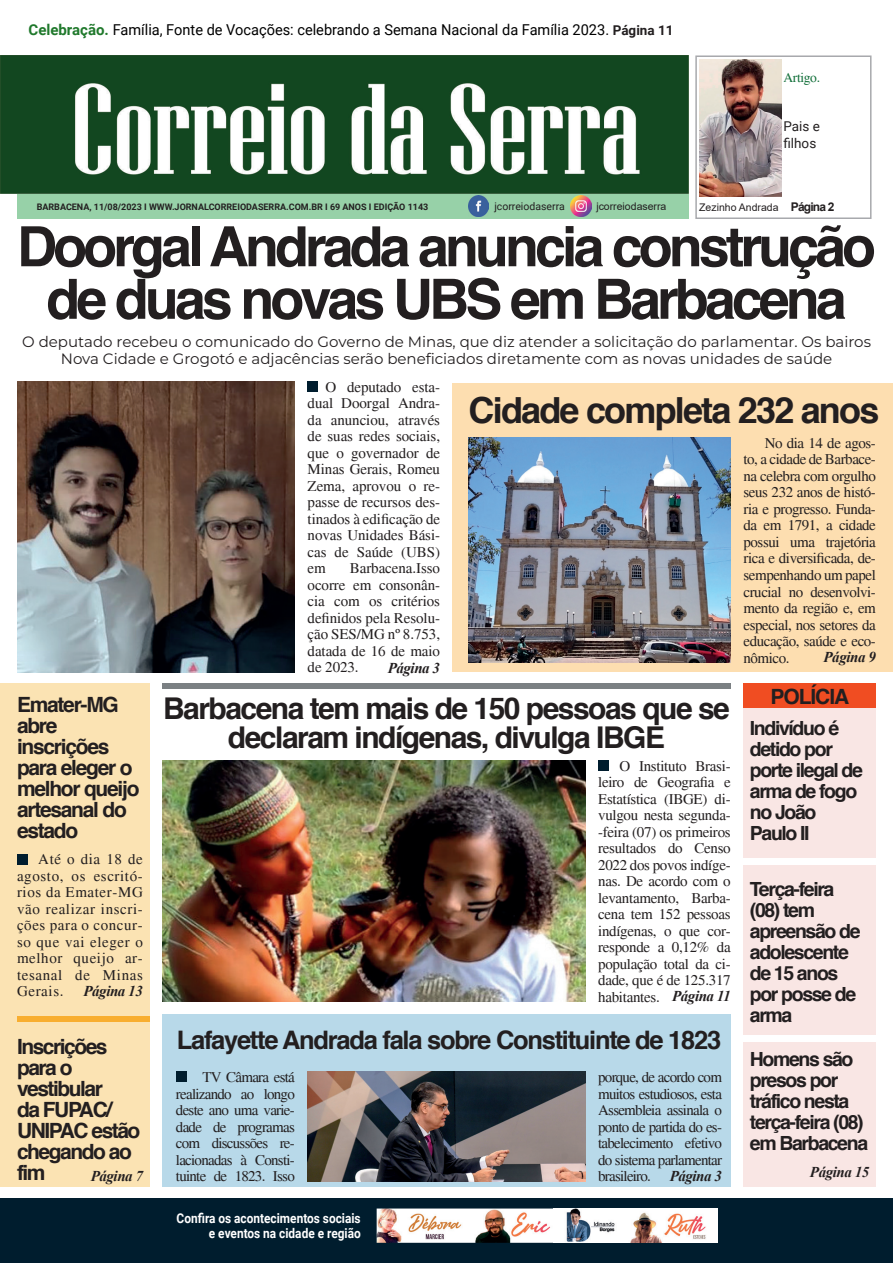
<style>
.page{position:relative;width:893px;height:1263px;background:#fff}
.page>*{position:absolute;margin:0;border:0;box-sizing:border-box;transform-origin:0 0}
.t1{font:700 55.5px/52.5px "Helvetica";letter-spacing:-.07em;color:#231f20;text-align:center}
.t2{font:700 36px "Helvetica";letter-spacing:-.05em;color:#231f20}
.t3{font:700 30px/28.5px "Helvetica";letter-spacing:-.05em;color:#231f20;text-align:center}
.t4{font:700 25.5px "Helvetica";letter-spacing:-.05em;color:#231f20}
.t5{font:700 21px/21px "Helvetica";letter-spacing:-.06em;color:#231f20}
.t6{font:700 19.5px/21px "Helvetica";letter-spacing:-.07em;color:#231f20}
.t7{font:15px/16.5px "Times";letter-spacing:-.02em;color:#231f20;text-align:justify}
.t8{font:15px/16.5px "Montserrat";color:#231f20;text-align:center}
.t9{font:15px "Roboto";color:#000}
.t10{font:italic 700 15px "Times New Roman";letter-spacing:-.03em;color:#231f20}
.t11{font:700 13.5px/15px "Roboto";color:#fff;text-align:right;scale:.88 1}
.t12{font:13.5px/16.5px "Roboto";color:#231f20}
.t13{font:13.5px "Times";letter-spacing:-.025em;color:#106e38}
.t14{font:10.5px "Arial";color:#231f20}
.t15{font:10.5px "Roboto";color:#231f20}
.t16{font:700 9px "Roboto";color:#231f20}
.s1{font-weight:700;color:#20792c}
.s2{font-weight:700;font-size:13.5px;color:#231f20}
.s3{font-weight:700;font-size:12px}
</style>
<div class="page">
<div style="left:743px;top:683px;width:133px;height:25px;background:#f04d22"></div>
<div style="left:453px;top:383px;width:440px;height:289px;background:#fddeb0"></div>
<div style="left:743px;top:708px;width:133px;height:479px;background:#f9e6e4"></div>
<div style="left:162px;top:1014px;width:569px;height:173px;background:#b8d9e9"></div>
<div style="left:695px;top:55px;width:176px;height:164px;border:2px solid #a8a9ad"></div>
<div style="left:0;top:1199px;width:893px;height:64px;background:#001d2e"></div>
<div style="left:17px;top:192px;width:671px;height:26px;background:#97d1a8"></div>
<img style="left:469px;top:196px;width:20px;height:20px">
<img style="left:571px;top:196px;width:20px;height:20px">
<img style="left:699px;top:59px;width:82px;height:137px">
<img style="left:0;top:56px;width:688px;height:137px">
<img style="left:377px;top:1208px;width:340px;height:35px">
<img style="left:553px;top:1208px;width:1px;height:35px">
<div style="left:0;top:683px;width:150px;height:504px;background:#fbe3b3"></div>
<div style="left:17px;top:1016px;width:133px;height:6px;background:#f8ae30"></div>
<img style="left:17px;top:381px;width:278px;height:292px">
<div style="left:176px;top:1071px;width:10px;height:11px;background:#001d2e"></div>
<div style="left:17px;top:854px;width:10px;height:10px;background:#001d2e"></div>
<div style="left:598px;top:760px;width:10px;height:11px;background:#001d2e"></div>
<div style="left:308px;top:381px;width:10px;height:11px;background:#001d2e"></div>
<div style="left:162px;top:683px;width:569px;height:5px;background:#7b8083"></div>
<img style="left:162px;top:760px;width:423px;height:242px">
<div style="left:743px;top:858px;width:150px;height:6px;background:#fff"></div>
<div style="left:743px;top:1035px;width:150px;height:6px;background:#fff"></div>
<img style="left:308px;top:1071px;width:277px;height:110px">
<img style="left:469px;top:438px;width:262px;height:224px">
<p class="t9" style="left:29px;top:20px;width:646px"><span class="s1">Celebração.</span> Família, Fonte de Vocações: celebrando a Semana Nacional da Família 2023. <span class="s2">Página 11</span></p>
<p class="t16" style="left:37px;top:200px;width:393px">BARBACENA, 11/08/2023 I WWW.JORNALCORREIODASERRA.COM.BR I 69 ANOS I EDIÇÃO 1143</p>
<p class="t15" style="left:494px;top:199px;width:72px">jcorreiodaserra</p>
<p class="t14" style="left:596px;top:199px;width:72px">jcorreiodaserra</p>
<p class="t13" style="left:783px;top:70px;width:38px">Artigo.</p>
<p class="t12" style="left:783px;top:118px;width:38px">Pais e filhos</p>
<p class="t14" style="left:699px;top:200px;width:137px">Zezinho Andrada <span class="s3">Página 2</span></p>
<h1 class="t1" style="left:17px;top:221px;width:860px">Doorgal Andrada anuncia construção de duas novas UBS em Barbacena</h1>
<p class="t8" style="left:22px;top:333px;width:850px">O deputado recebeu o comunicado do Governo de Minas, que diz atender a solicitação do parlamentar. Os bairos<br>Nova Cidade e Grogotó e adjacências serão beneficiados diretamente com as novas unidades de saúde</p>
<h3 class="t5" style="left:17px;top:694px;width:124px">Emater-MG abre inscrições para eleger o melhor queijo artesanal do estado</h3>
<p class="t7" style="left:17px;top:851px;width:127px;text-indent:21px">Até o dia 18 de agosto, os escritó&shy;rios da Emater-MG vão realizar inscri&shy;ções para o concur&shy;so que vai eleger o melhor queijo ar&shy;tesanal de Minas Gerais.</p>
<p class="t10" style="left:84px;top:981px;width:61px">Página 13</p>
<h3 class="t5" style="left:17px;top:1036px;width:125px">Inscrições para o vestibular<br>da FUPAC/<br>UNIPAC estão chegando ao fim</h3>
<p class="t10" style="left:91px;top:1165px;width:54px">Página 7</p>
<p class="t7" style="left:308px;top:379px;width:134px;text-indent:18px">O deputado esta&shy;dual Doorgal Andra&shy;da anunciou, através de suas redes sociais, que o governador de Minas Gerais, Romeu Zema, aprovou o re&shy;passe de recursos des&shy;tinados à edificação de novas Unidades Bási&shy;cas de Saúde (UBS) em</p>
<p class="t7" style="left:308px;top:560px;width:134px;text-indent:42px">Barbacena.Isso ocorre em consonân&shy;cia com os critérios definidos pela Resolu&shy;ção SES/MG nº 8.753, datada de 16 de maio de 2023.</p>
<p class="t10" style="left:388px;top:657px;width:54px">Página 3</p>
<h2 class="t2" style="left:469px;top:381px;width:412px">Cidade completa 232 anos</h2>
<p class="t7" style="left:743px;top:435px;width:134px;text-indent:21px">No dia 14 de agos&shy;to, a cidade de Barbace&shy;na celebra com orgulho seus 232 anos de histó&shy;ria e progresso. Funda&shy;da em 1791, a cidade possui uma trajetória rica e diversificada, de&shy;sempenhando um papel crucial no desenvolvi&shy;mento da região e, em especial, nos setores da educação, saúde e eco&shy;nômico.</p>
<p class="t10" style="left:824px;top:647px;width:54px">Página 9</p>
<h3 class="t3" style="left:163px;top:695px;width:568px">Barbacena tem mais de 150 pessoas que se declaram indígenas, divulga IBGE</h3>
<p class="t7" style="left:598px;top:758px;width:134px;text-indent:21px">O Instituto Brasi&shy;leiro de Geografia e Estatística (IBGE) di&shy;vulgou nesta segunda--feira (07) os primeiros resultados do Censo 2022 dos povos indíge&shy;nas. De acordo com o levantamento, Barba&shy;cena tem 152 pessoas indígenas, o que cor&shy;responde a 0,12% da população total da ci&shy;dade, que é de 125.317 habitantes.</p>
<p class="t10" style="left:672px;top:985px;width:60px">Página 11</p>
<h3 class="t5" style="left:770px;top:686px;width:80px">POLÍCIA</h3>
<h3 class="t6" style="left:750px;top:718px;width:115px">Indivíduo é detido por porte ilegal de arma de fogo no João<br>Paulo II</h3>
<h3 class="t6" style="left:750px;top:879px;width:112px">Terça-feira (08) tem apreensão de adolescente de 15 anos por posse de arma</h3>
<h3 class="t4" style="left:177px;top:1020px;width:546px">Lafayette Andrada fala sobre Constituinte de 1823</h3>
<h3 class="t6" style="left:750px;top:1049px;width:120px">Homens são presos por tráfico nesta terça-feira (08) em Barbacena</h3>
<p class="t7" style="left:598px;top:1069px;width:125px">porque, de acordo com muitos estudiosos, esta Assembleia assinala o ponto de partida do es&shy;tabelecimento efetivo do sistema parlamentar brasileiro.</p>
<p class="t7" style="left:176px;top:1069px;width:120px;text-indent:27px">TV Câmara está realizando ao longo deste ano uma varie&shy;dade de programas com discussões re&shy;lacionadas à Consti&shy;tuinte de 1823. Isso</p>
<p class="t10" style="left:670px;top:1165px;width:54px">Página 3</p>
<p class="t10" style="left:810px;top:1161px;width:61px">Página 15</p>
<p class="t11" style="left:177px;top:1210px;width:211px">Confira os acontecimentos sociais e eventos na cidade e região</p>
</div>
